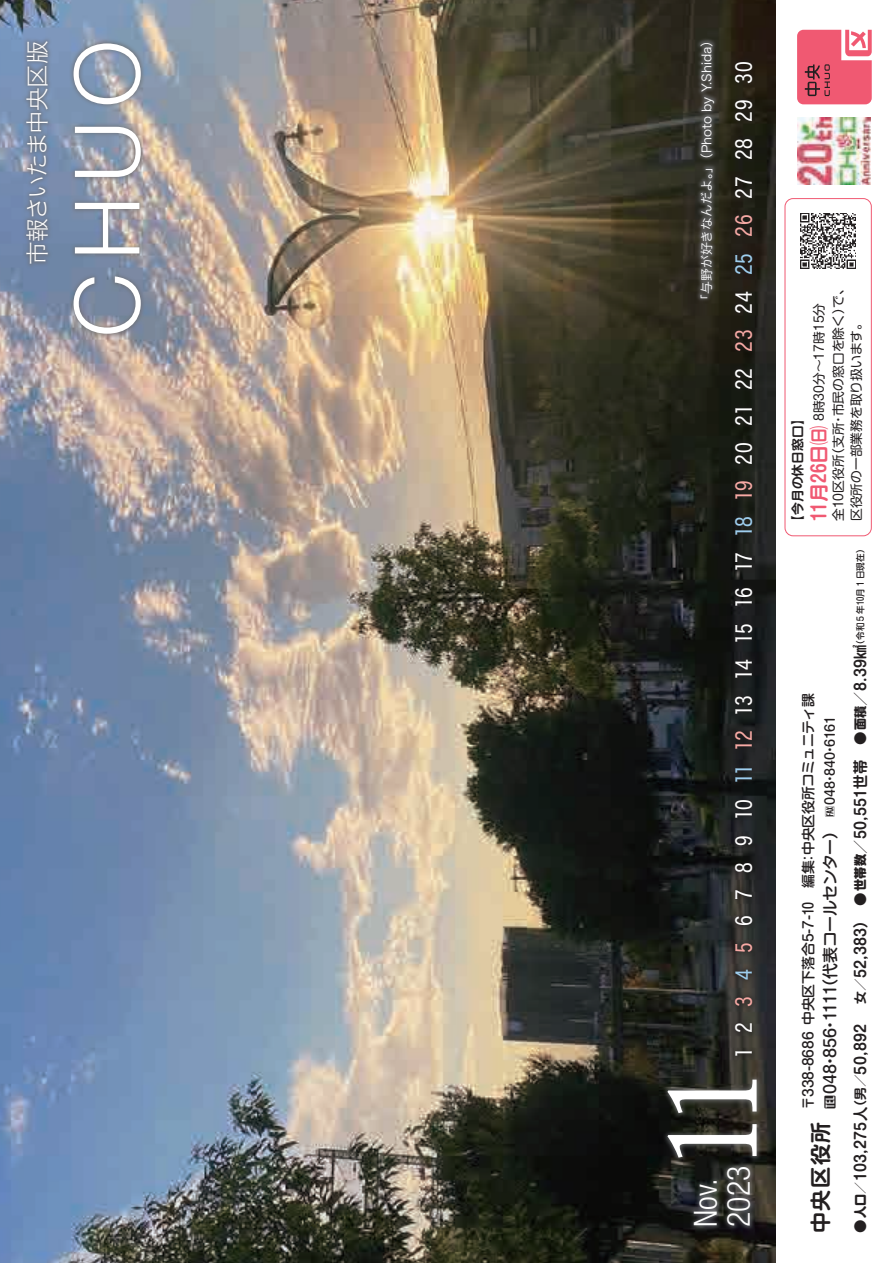
<style>
.page{position:relative;width:893px;height:1263px;background:#fff}
.page>*{position:absolute;margin:0;border:0;box-sizing:border-box;transform-origin:0 0}
.t1{font:122.25px "Koz Min Pr 6 N";color:#fff}
.t2{font:300 90.3px "Helvetica Neue LT Std";color:#fff}
.t3{font:300 condensed 31.95px/33px "Helvetica Neue LT Std";color:#fff}
.t4{font:23.7px "Hira Kaku Std W2";letter-spacing:-.06em;color:#fff}
.t5{font:21.3px "Hira Kaku Std N W4";letter-spacing:.005em;color:#fff}
.t6{font:700 21px "Shin M Go Pro De";letter-spacing:.075em;color:#231f20}
.t7{font:500 15.9px "Shin M Go Pro";letter-spacing:-.025em;color:#231f20}
.t8{font:700 15px "Shin M Go Pro De";letter-spacing:.015em;color:#231f20;scale:.95 1}
.t9{font:500 13.8px "Shin M Go Pro";letter-spacing:-.01em;color:#231f20}
.t10{font:12.75px/18.6px "Shin M Go Pro";color:#231f20}
.t11{font:12.75px "Hira Kaku Std W3";color:#fff}
.t12{font:700 12.75px "Shin M Go Pro De";color:#231f20}
.s1{color:#f8aaa5}
.s2{color:#9eceee}
.s3{font-family:"Shin M Go Pro De";font-weight:700;font-size:19.2px;color:#f05972}
.s4{font-size:12.75px}
.s5{font-size:13.5px}
.s6{font-family:"Shin M Go Pro";font-weight:800;font-size:12.75px}
</style>
<div class="page">
<img style="left:0;top:0;width:776px;height:1263px">
<div style="left:22px;top:37px;width:124px;height:302px;background:#6c6d70;opacity:.75"></div>
<div style="left:662px;top:1074px;width:101px;height:157px;background:#808285;opacity:.75"></div>
<div style="left:730px;top:56px;width:28px;height:1006px;background:#231f20;opacity:.6"></div>
<div style="left:695px;top:38px;width:24px;height:265px;background:#6c6d70;opacity:.75"></div>
<svg style="left:797px;top:30px;width:75px;height:74px;background:#e8667b"></svg>
<div style="left:785px;top:198px;width:87px;height:338px;border:1px solid #f05972;border-radius:8px"></div>
<img style="left:800px;top:213px;width:55px;height:56px">
<img style="left:797px;top:117px;width:74px;height:68px">
<h3 class="t4" style="left:20px;top:265px;width:227px;rotate:-90deg">市報さいたま中央区版</h3>
<h2 class="t2" style="left:52px;top:337px;width:298px;rotate:-90deg">CHUO</h2>
<p class="t11" style="left:697px;top:306px;width:274px;rotate:-90deg">「与野が好きなんだよ。」（Photo by Y.Shida）</p>
<h3 class="t5" style="left:728px;top:1058px;width:998px;rotate:-90deg">1 2 <span class="s1">3</span> <span class="s2">4</span> <span class="s1">5</span> 6 7 8 9 10 <span class="s2">11</span> <span class="s1">12</span> 13 14 15 16 17 <span class="s2">18</span> <span class="s1">19</span> 20 21 22 <span class="s1">23</span> 24 <span class="s2">25</span> <span class="s1">26</span> 27 28 29 30</h3>
<h1 class="t1" style="left:643px;top:1171px;width:107px;rotate:-90deg">11</h1>
<h3 class="t3" style="left:689px;top:1227px;width:63px;rotate:-90deg">Nov.<br>2023</h3>
<p class="t10" style="left:808px;top:521px;width:240px;rotate:-90deg"><span class="s3">11月26日㈰</span> 8時30分〜17時15分全10区役所（支所・市民の窓口を除く）で、区役所の一部業務を取り扱います。</p>
<p class="t12" style="left:787px;top:527px;width:123px;rotate:-90deg">【今月の休日窓口】　</p>
<p class="t9" style="left:797px;top:1110px;width:418px;rotate:-90deg">〒338-8686 中央区下落合5-7-10　編集：中央区役所コミュニティ課</p>
<p class="t7" style="left:817px;top:1109px;width:395px;rotate:-90deg">✔048・856・1111（代表コールセンター） <span class="s4">048・840・6161</span></p>
<h3 class="t6" style="left:803px;top:1233px;width:113px;rotate:-90deg">中央区役所</h3>
<p class="t8" style="left:848px;top:1233px;width:726px;rotate:-90deg"><span class="s5">●</span><span class="s6">人口／</span>103,275人<span class="s4">（男／</span>50,892 <span class="s4">　女／</span>52,383）　<span class="s5">●</span><span class="s6">世帯数</span>／50,551世帯　<span class="s5">●</span><span class="s6">面積</span>／8.39㎢<sup>（令和5年10月1日現在）</sup></p>
</div>
